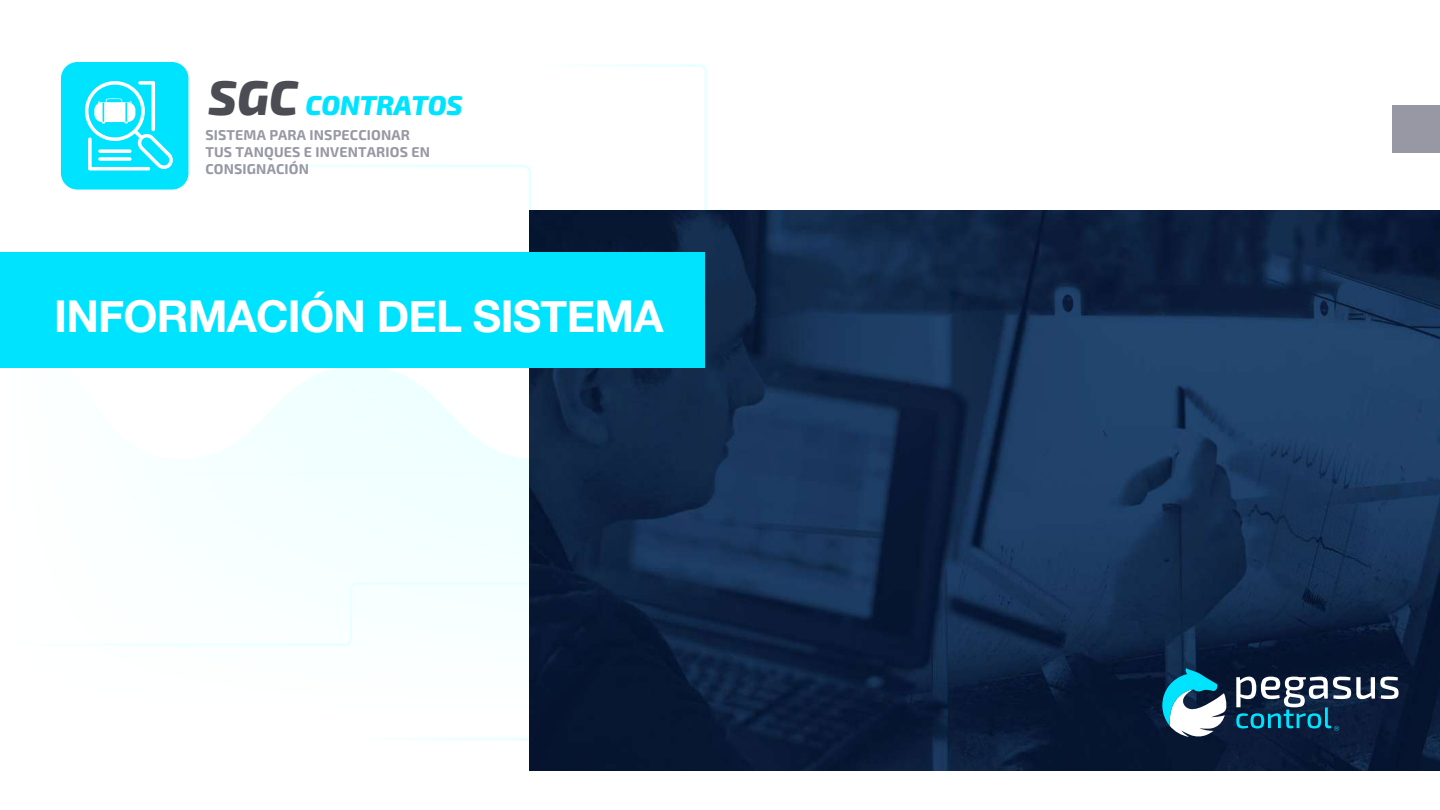
<style>
.page{position:relative;width:1440px;height:810px;background:#fff}
.page>*{position:absolute;margin:0;border:0;box-sizing:border-box;transform-origin:0 0}
.t1{font:700 43.88px "Helvetica Neue";letter-spacing:-.015em;color:#fff}
.t2{font:italic 800 27.3px "Exo 2";letter-spacing:-.01em;color:#00e3ff}
.t3{font:700 14.25px/17.1px "Exo 2";letter-spacing:.01em;color:#9898a4}
.s1{font-size:48.68px;color:#4c4c54}
</style>
<div class="page">
<img style="left:60px;top:62px;width:1333px;height:679px">
<div style="left:1393px;top:105px;width:47px;height:48px;background:#9898a4"></div>
<img style="left:529px;top:210px;width:910px;height:561px">
<div style="left:0;top:252px;width:705px;height:116px;background:#00e3ff"></div>
<svg style="left:1236px;top:677px;width:163px;height:54px"></svg>
<svg style="left:1162px;top:668px;width:64px;height:69px"></svg>
<div style="left:61px;top:62px;width:127px;height:128px;background:#00e3ff;border-radius:17px"></div>
<svg style="left:85px;top:81px;width:88px;height:90px"></svg>
<h2 class="t2" style="left:208px;top:84px;width:256px"><span class="s1">SGC</span> CONTRATOS</h2>
<p class="t3" style="left:205px;top:125px;width:226px">SISTEMA PARA INSPECCIONAR<br>TUS TANQUES E INVENTARIOS EN<br>CONSIGNACIÓN</p>
<h1 class="t1" style="left:54px;top:289px;width:611px">INFORMACIÓN DEL SISTEMA</h1>
</div>
